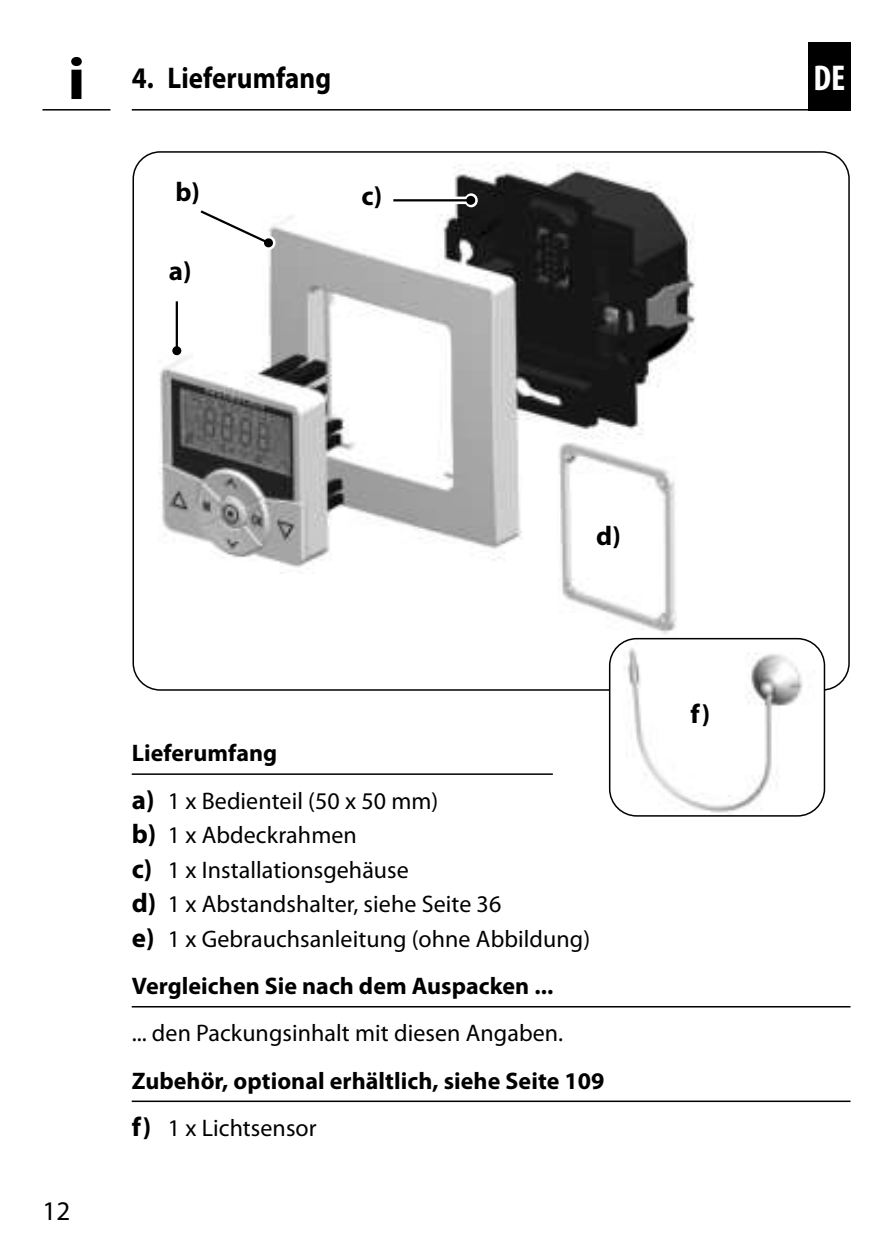
<style>
.page{position:relative;width:893px;height:1259px;background:#fff}
.page>*{position:absolute;margin:0;border:0;box-sizing:border-box;transform-origin:0 0}
.t1{font:700 condensed 36px "Myriad Pro";color:#fff}
.t2{font:700 30px "Myriad Pro";letter-spacing:.005em;color:#000;scale:.9 1}
.t3{font:700 27px "Myriad Pro";color:#000}
.t4{font:27px "Myriad Pro";color:#000}
.t5{font:24px/34.5px "Myriad Pro";letter-spacing:.005em;color:#000}
.t6{font:700 24px/47.4px "Myriad Pro";letter-spacing:.005em;color:#000}
.s1{font-size:60px}
.s2{font-weight:700}
.s3{font-weight:700;font-size:27px}
.s4{font-size:27px}
.s5{font-weight:400}
</style>
<div class="page">
<hr style="left:132px;top:109px;width:719px;height:2px;background:#000">
<hr style="left:42px;top:109px;width:68px;height:2px;background:#000">
<div style="left:808px;top:42px;width:42px;height:69px;background:#000"></div>
<img style="left:159px;top:164px;width:537px;height:409px">
<hr style="left:132px;top:773px;width:421px;height:2px;background:#000">
<hr style="left:132px;top:1006px;width:718px;height:1px;background:#000">
<hr style="left:132px;top:1100px;width:718px;height:2px;background:#000">
<svg style="left:393px;top:197px;width:73px;height:7px"></svg>
<svg style="left:465px;top:193px;width:13px;height:14px"></svg>
<hr style="left:393px;top:199px;width:78px;height:2px;background:#000">
<div style="left:466px;top:196px;width:9px;height:9px;background:#000;border-radius:50%"></div>
<svg style="left:191px;top:201px;width:85px;height:50px"></svg>
<hr style="left:176px;top:301px;width:2px;height:50px;background:#000">
<div style="left:172px;top:346px;width:9px;height:9px;background:#000;border-radius:50%"></div>
<img style="left:558px;top:442px;width:131px;height:192px">
<img style="left:610px;top:638px;width:214px;height:178px">
<div style="left:609px;top:638px;width:216px;height:178px;border:1px solid #000;border-radius:27px"></div>
<p class="t2" style="left:67px;top:62px;width:295px"><span class="s1">i</span> 4. Lieferumfang</p>
<p class="t3" style="left:175px;top:178px;width:26px">b)</p>
<p class="t3" style="left:361px;top:182px;width:22px">c)</p>
<p class="t3" style="left:169px;top:257px;width:24px">a)</p>
<p class="t3" style="left:596px;top:522px;width:26px">d)</p>
<p class="t4" style="left:43px;top:1197px;width:29px">12</p>
<p class="t5" style="left:132px;top:731px;width:308px;line-height:47.4px"><span class="s2">Lieferumfang<br></span><span class="s3">a)</span> 1 x Bedienteil (50 x 50 mm)</p>
<p class="t5" style="left:132px;top:819px;width:460px"><span class="s3">b)</span> 1 x Abdeckrahmen<br><span class="s3">c)</span> 1 x Installationsgehäuse<br><span class="s3">d)</span> 1 x Abstandshalter, siehe Seite 36<br><span class="s3">e)</span> 1 x Gebrauchsanleitung (ohne Abbildung)</p>
<p class="t6" style="left:132px;top:963px;width:423px">Vergleichen Sie nach dem Auspacken ...</p>
<p class="t5" style="left:132px;top:1017px;width:433px">... den Packungsinhalt mit diesen Angaben.</p>
<p class="t6" style="left:132px;top:1057px;width:474px">Zubehör, optional erhältlich, siehe Seite 109 <span class="s4">f)</span> <span class="s5">1 x Lichtsensor</span></p>
<p class="t3" style="left:691px;top:699px;width:21px">f)</p>
<h1 class="t1" style="left:813px;top:57px;width:33px">DE</h1>
</div>
